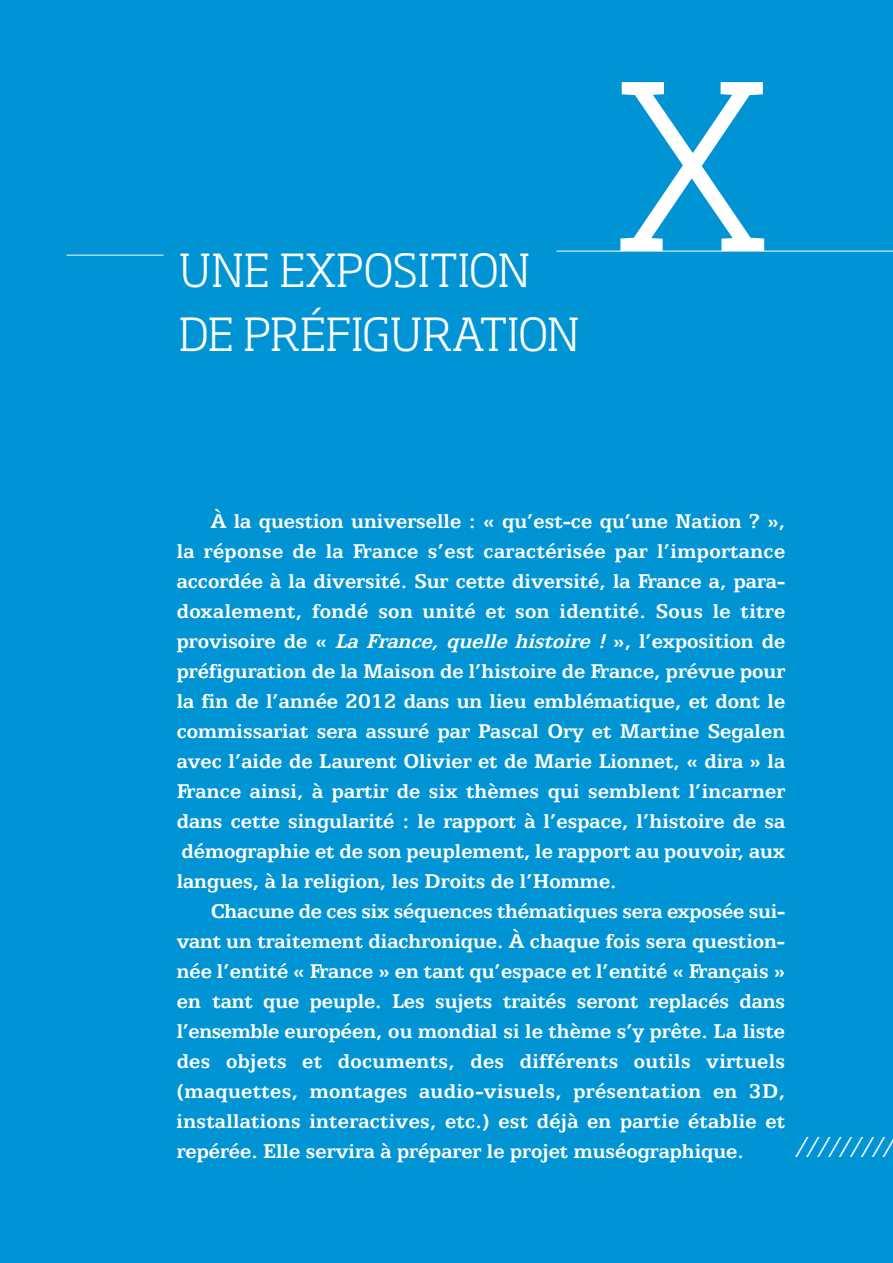
<style>
.page{position:relative;width:893px;height:1263px;background:#0094d5}
.page>*{position:absolute;margin:0;border:0;box-sizing:border-box;transform-origin:0 0}
.t1{font:300 227.25px "Soho Std";color:#fff}
.t2{font:300 45px/63.8px "Soho Std";color:#fff}
.t3{font:italic 300 27px "Soho Gothic Std";color:#fff}
.t4{font:700 22.5px/30px "Egyptian 505 BT";color:#fff;text-align:justify}
.s1{font-style:italic}
</style>
<div class="page">
<hr style="left:556px;top:251px;width:337px;height:1px;background:#fff">
<hr style="left:67px;top:255px;width:97px;height:1px;background:#fff">
<h2 class="t2" style="left:179px;top:243px;width:403px">UNE EXPOSITION<br>DE PRÉFIGURATION</h2>
<h1 class="t1" style="left:614px;top:75px;width:158px">X</h1>
<p class="t4" style="left:177px;top:508px;width:610px;text-indent:34px">À la question universelle : « qu’est-ce qu’une Nation ? », la réponse de la France s’est caractérisée par l’importance accordée à la diversité. Sur cette diversité, la France a, para&shy;doxalement, fondé son unité et son identité. Sous le titre provisoire de « <span class="s1">La France, quelle histoire !</span> », l’exposition de préfiguration de la Maison de l’histoire de France, prévue pour la fin de l’année 2012 dans un lieu emblématique, et dont le commissariat sera assuré par Pascal Ory et Martine Segalen avec l’aide de Laurent Olivier et de Marie Lionnet, « dira » la France ainsi, à partir de six thèmes qui semblent l’incarner dans cette singularité : le rapport à l’espace, l’histoire de sa démographie et de son peuplement, le rapport au pouvoir, aux langues, à la religion, les Droits de l’Homme.</p>
<p class="t4" style="left:177px;top:898px;width:610px;text-indent:34px">Chacune de ces six séquences thématiques sera exposée sui&shy;vant un traitement diachronique. À chaque fois sera question&shy;née l’entité « France » en tant qu’espace et l’entité « Français » en tant que peuple. Les sujets traités seront replacés dans l’ensemble européen, ou mondial si le thème s’y prête. La liste des objets et documents, des différents outils virtuels (maquettes, montages audio-visuels, présentation en 3D, installations interactives, etc.) est déjà en partie établie et repérée. Elle servira à préparer le projet muséographique.</p>
<p class="t3" style="left:795px;top:1136px;width:100px">/////////</p>
</div>
